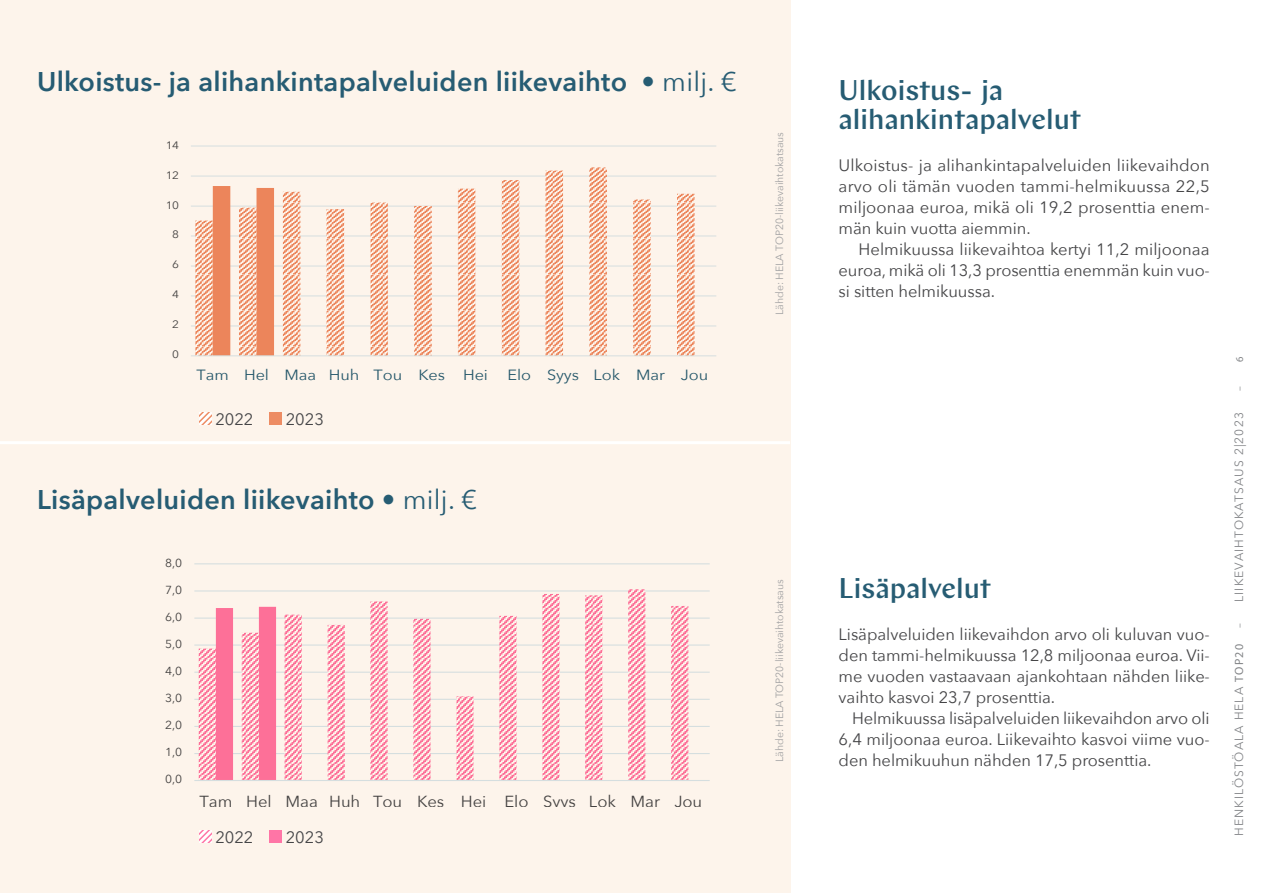
<style>
.page{position:relative;width:1263px;height:893px;background:#fff}
.page>*{position:absolute;margin:0;border:0;box-sizing:border-box;transform-origin:0 0}
.Talouskatsaus___väli{font:500 28.5px "Chap";color:#265c73}
.t1{font:600 27px "Avenir Next";letter-spacing:.01em;color:#265c73}
.Ajankohtaista___leip{font:16.5px/21px "Avenir Next";letter-spacing:-.005em;color:#454547;text-align:justify}
.t2{font:16.05px "Avenir Next";color:#454547;scale:1.04 1}
.t3{font:14.85px "Avenir Next";color:#265b74;scale:1.1 1}
.t4{font:12px "Avenir Next";letter-spacing:.09em;color:#828487}
.t5{font:11.7px "Avenir Next";color:#454547;scale:1.04 1}
.t6{font:10.8px "Avenir Next";color:#454547;scale:1.1 1}
.Lähde{font:10.5px "Avenir Next";letter-spacing:-.005em;color:#a2a2a3}
.s1{font-weight:400}
.s2{font-family:"Myriad Pro";font-size:10.5px}
.s3{font-family:"Myriad Pro"}
</style>
<div class="page">
<div style="left:0;top:0;width:790px;height:893px;background:#fdf4eb"></div>
<hr style="left:0;top:441px;width:790px;height:3px;background:#fff">
<hr style="left:194px;top:753px;width:516px;height:1px;background:#d7e9f2">
<hr style="left:194px;top:726px;width:516px;height:1px;background:#d7e9f2">
<hr style="left:194px;top:699px;width:516px;height:1px;background:#d7e9f2">
<hr style="left:194px;top:672px;width:516px;height:1px;background:#d7e9f2">
<hr style="left:194px;top:644px;width:516px;height:2px;background:#d7e9f2">
<hr style="left:194px;top:618px;width:516px;height:1px;background:#d7e9f2">
<hr style="left:194px;top:590px;width:516px;height:1px;background:#d7e9f2">
<hr style="left:194px;top:563px;width:516px;height:1px;background:#d7e9f2">
<svg style="left:199px;top:589px;width:489px;height:191px"></svg>
<svg style="left:216px;top:607px;width:60px;height:173px"></svg>
<hr style="left:194px;top:780px;width:516px;height:1px;background:#d7e9f2">
<svg style="left:199px;top:831px;width:12px;height:12px"></svg>
<div style="left:270px;top:831px;width:12px;height:12px;background:#ff75a6"></div>
<hr style="left:191px;top:325px;width:525px;height:1px;background:#d7e9f2">
<hr style="left:191px;top:295px;width:525px;height:1px;background:#d7e9f2">
<hr style="left:191px;top:265px;width:525px;height:2px;background:#d7e9f2">
<hr style="left:191px;top:235px;width:525px;height:1px;background:#d7e9f2">
<hr style="left:191px;top:206px;width:525px;height:1px;background:#d7e9f2">
<hr style="left:191px;top:176px;width:525px;height:1px;background:#d7e9f2">
<hr style="left:191px;top:145px;width:525px;height:2px;background:#d7e9f2">
<svg style="left:195px;top:167px;width:499px;height:188px"></svg>
<svg style="left:213px;top:186px;width:61px;height:169px"></svg>
<hr style="left:191px;top:355px;width:525px;height:1px;background:#d7e9f2">
<svg style="left:199px;top:413px;width:12px;height:12px"></svg>
<div style="left:270px;top:413px;width:12px;height:12px;background:#ed8c63"></div>
<p class="t1" style="left:37px;top:58px;width:701px">Ulkoistus- ja alihankintapalveluiden liikevaihto <span class="s1">• milj. €</span></p>
<p class="t6" style="left:165px;top:136px;width:14px">14</p>
<p class="t6" style="left:165px;top:166px;width:14px">12</p>
<p class="t6" style="left:165px;top:196px;width:14px">10</p>
<p class="t6" style="left:172px;top:226px;width:8px">8</p>
<p class="t6" style="left:172px;top:256px;width:8px">6</p>
<p class="t6" style="left:172px;top:286px;width:8px">4</p>
<p class="t6" style="left:172px;top:315px;width:8px">2</p>
<p class="t6" style="left:172px;top:345px;width:8px">0</p>
<p class="t3" style="left:197px;top:363px;width:266px">Tam Hel Maa Huh Tou Kes Hei</p>
<p class="t3" style="left:507px;top:363px;width:184px">Elo Syys Lok Mar Jou</p>
<p class="Ajankohtaista___leip" style="left:215px;top:408px;width:40px">2022</p>
<p class="Ajankohtaista___leip" style="left:286px;top:408px;width:40px">2023</p>
<p class="t1" style="left:37px;top:476px;width:441px">Lisäpalveluiden liikevaihto • <span class="s1">milj. €</span></p>
<p class="t5" style="left:165px;top:553px;width:18px">8,0</p>
<p class="t5" style="left:165px;top:580px;width:18px">7,0</p>
<p class="t5" style="left:165px;top:607px;width:18px">6,0</p>
<p class="t5" style="left:165px;top:634px;width:18px">5,0</p>
<p class="t5" style="left:165px;top:661px;width:18px">4,0</p>
<p class="t5" style="left:165px;top:688px;width:18px">3,0</p>
<p class="t5" style="left:165px;top:715px;width:18px">2,0</p>
<p class="t5" style="left:165px;top:742px;width:18px">1,0</p>
<p class="t5" style="left:165px;top:769px;width:18px">0,0</p>
<p class="t2" style="left:199px;top:788px;width:485px">Tam Hel Maa Huh Tou Kes Hei Elo Syys Lok Mar Jou</p>
<p class="Ajankohtaista___leip" style="left:215px;top:826px;width:40px">2022</p>
<p class="Ajankohtaista___leip" style="left:286px;top:826px;width:40px">2023</p>
<p class="Lähde" style="left:771px;top:315px;width:184px;rotate:-90deg">Lähde: HELA TOP20-liikevaihtokatsaus</p>
<p class="Lähde" style="left:771px;top:762px;width:184px;rotate:-90deg">Lähde: HELA TOP20-liikevaihtokatsaus</p>
<p class="Talouskatsaus___väli" style="left:838px;top:72px;width:166px">Ulkoistus- ja</p>
<p class="Talouskatsaus___väli" style="left:838px;top:101px;width:244px">alihankintapalvelut</p>
<p class="Ajankohtaista___leip" style="left:838px;top:154px;width:373px">Ulkoistus- ja alihankintapalveluiden liikevaihdon arvo oli tämän vuoden tammi-helmikuussa 22,5 miljoonaa euroa, mikä oli 19,2 prosenttia enem&shy;män kuin vuotta aiemmin.</p>
<p class="Ajankohtaista___leip" style="left:838px;top:238px;width:373px;text-indent:20px">Helmikuussa liikevaihtoa kertyi 11,2 miljoonaa euroa, mikä oli 13,3 prosenttia enemmän kuin vuo&shy;si sitten helmikuussa.</p>
<p class="Talouskatsaus___väli" style="left:838px;top:570px;width:154px">Lisäpalvelut</p>
<p class="Ajankohtaista___leip" style="left:838px;top:623px;width:373px">Lisäpalveluiden liikevaihdon arvo oli kuluvan vuo&shy;den tammi-helmikuussa 12,8 miljoonaa euroa. Vii&shy;me vuoden vastaavaan ajankohtaan nähden liike&shy;vaihto kasvoi 23,7 prosenttia.</p>
<p class="Ajankohtaista___leip" style="left:838px;top:707px;width:373px;text-indent:14px">Helmikuussa lisäpalveluiden liikevaihdon arvo oli 6,4 miljoonaa euroa. Liikevaihto kasvoi viime vuo&shy;den helmikuuhun nähden 17,5 prosenttia.</p>
<p class="t4" style="left:1229px;top:391px;width:36px;rotate:-90deg">– <span class="s2">6</span></p>
<p class="t4" style="left:1229px;top:628px;width:217px;rotate:-90deg">– LIIKEVAIHTOKATSAUS 2|2023</p>
<p class="t4" style="left:1229px;top:836px;width:193px;rotate:-90deg">HENKILÖSTÖALA HELA <span class="s3">TOP20</span></p>
</div>
